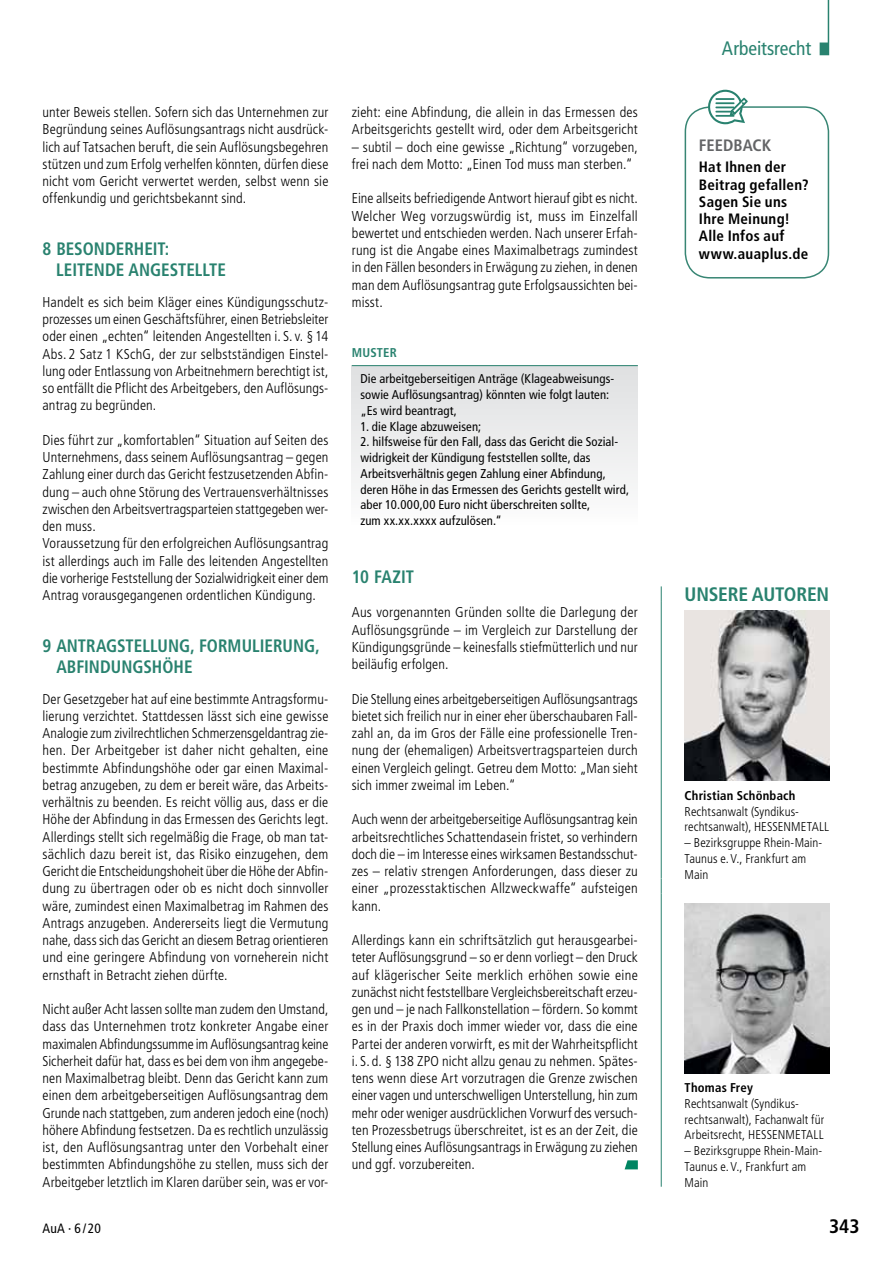
<style>
.page{position:relative;width:893px;height:1263px;background:#fff}
.page>*{position:absolute;margin:0;border:0;box-sizing:border-box;transform-origin:0 0}
.t1{font:700 condensed 19.5px "Frutiger LT Std";letter-spacing:-.01em;color:#29826f}
.t2{font:condensed 19.5px "Frutiger LT Std";letter-spacing:-.005em;color:#29826f}
.t3{font:700 condensed 19.5px "Frutiger LT Std";color:#000}
.t4{font:700 condensed 18px/21px "Frutiger LT Std";color:#29826f;scale:.95 1}
.t5{font:700 condensed 16.5px "Frutiger LT Std";color:#636466}
.t6{font:700 condensed 15px/17.2px "Frutiger LT Std";letter-spacing:.015em;color:#000}
.t7{font:300 condensed 14.25px/17.2px "Frutiger LT Std";letter-spacing:.01em;color:#000;text-align:justify}
.t8{font:condensed 13.5px "Frutiger LT Std";color:#000}
.t9{font:condensed 12.75px/15.8px "Frutiger LT Std";letter-spacing:.01em;color:#000}
.t10{font:300 condensed 12.75px/15.8px "Frutiger LT Std";letter-spacing:.005em;color:#000}
.t11{font:700 condensed 12.75px "Frutiger LT Std";letter-spacing:.015em;color:#000}
.t12{font:700 condensed 12.75px "Frutiger LT Std";letter-spacing:.015em;color:#29826f}
</style>
<div class="page">
<svg style="left:820px;top:0;width:9px;height:55px"></svg>
<div style="left:352px;top:365px;width:286px;height:160px;background:linear-gradient(to bottom,#dee0e1,#fcfcfc)"></div>
<hr style="left:352px;top:365px;width:286px;height:1px;background:#29826f">
<svg style="left:625px;top:1160px;width:13px;height:9px"></svg>
<svg style="left:661px;top:879px;width:1px;height:14px"></svg>
<hr style="left:661px;top:893px;width:1px;height:294px;background:#29826f">
<img style="left:685px;top:903px;width:144px;height:170px">
<svg style="left:661px;top:586px;width:1px;height:15px"></svg>
<hr style="left:661px;top:601px;width:1px;height:277px;background:#29826f">
<img style="left:685px;top:611px;width:144px;height:170px">
<div style="left:685px;top:106px;width:144px;height:173px;border:2px solid #388674;border-radius:25px"></div>
<svg style="left:706px;top:90px;width:42px;height:34px"></svg>
<p class="t7" style="left:43px;top:104px;width:287px">unter Beweis stellen. Sofern sich das Unternehmen zur Begründung seines Auflösungsantrags nicht ausdrück&shy;lich auf Tatsachen beruft, die sein Auflösungsbegehren stützen und zum Erfolg verhelfen könnten, dürfen diese nicht vom Gericht verwertet werden, selbst wenn sie offenkundig und gerichtsbekannt sind.</p>
<p class="t4" style="left:56px;top:238px;width:180px;text-indent:-14px">8 Besonderheit: leitende Angestellte</p>
<p class="t7" style="left:43px;top:293px;width:287px">Handelt es sich beim Kläger eines Kündigungsschutz&shy;prozesses um einen Geschäftsführer, einen Betriebsleiter oder einen „echten“ leitenden Angestellten i. S.v. § 14<br>Abs. 2 Satz 1 KSchG, der zur selbstständigen Einstel&shy;lung oder Entlassung von Arbeitnehmern berechtigt ist, so entfällt die Pflicht des Arbeitgebers, den Auflösungs&shy;antrag zu begründen.</p>
<p class="t7" style="left:43px;top:431px;width:287px;text-align:left">Dies führt zur „komfortablen“ Situation auf Seiten des Unternehmens, dass seinem Auflösungsantrag – gegen Zahlung einer durch das Gericht festzusetzenden Abfin&shy;dung – auch ohne Störung des Vertrauensverhältnisses zwischen den Arbeitsvertragsparteien stattgegeben wer&shy;den muss.<br>Voraussetzung für den erfolgreichen Auflösungsantrag ist allerdings auch im Falle des leitenden Angestellten die vorherige Feststellung der Sozialwidrigkeit einer dem Antrag vorausgegangenen ordentlichen Kündigung.</p>
<p class="t4" style="left:43px;top:635px;width:294px">9 Antragstellung, Formulierung,<br>Abf</p>
<p class="t4" style="left:84px;top:656px;width:116px">indungshöhe</p>
<p class="t7" style="left:43px;top:690px;width:287px">Der Gesetzgeber hat auf eine bestimmte Antragsformu&shy;lierung verzichtet. Stattdessen lässt sich eine gewisse Analogie zum zivilrechtlichen Schmerzensgeldantrag zie&shy;hen. Der Arbeitgeber ist daher nicht gehalten, eine bestimmte Abfindungshöhe oder gar einen Maximal&shy;betrag anzugeben, zu dem er bereit wäre, das Arbeits&shy;verhältnis zu beenden. Es reicht völlig aus, dass er die Höhe der Abfindung in das Ermessen des Gerichts legt.<br>Allerdings stellt sich regelmäßig die Frage, ob man tat&shy;sächlich dazu bereit ist, das Risiko einzugehen, dem Gericht die Entscheidungshoheit über die Höhe der Abfin&shy;dung zu übertragen oder ob es nicht doch sinnvoller wäre, zumindest einen Maximalbetrag im Rahmen des Antrags anzugeben. Andererseits liegt die Vermutung nahe, dass sich das Gericht an diesem Betrag orientieren und eine geringere Abfindung von vorneherein nicht ernsthaft in Betracht ziehen dürfte.</p>
<p class="t7" style="left:43px;top:1001px;width:287px">Nicht außer Acht lassen sollte man zudem den Umstand, dass das Unternehmen trotz konkreter Angabe einer maximalen Abfindungssumme im Auflösungsantrag keine Sicherheit dafür hat, dass es bei dem von ihm angegebe&shy;nen Maximalbetrag bleibt. Denn das Gericht kann zum einen dem arbeitgeberseitigen Auflösungsantrag dem Grunde nach stattgeben, zum anderen jedoch eine (noch) höhere Abfindung festsetzen. Da es rechtlich unzulässig ist, den Auflösungsantrag unter den Vorbehalt einer bestimmten Abfindungshöhe zu stellen, muss sich der Arbeitgeber letztlich im Klaren darüber sein, was er vor-</p>
<p class="t7" style="left:352px;top:104px;width:287px">zieht: eine Abfindung, die allein in das Ermessen des<br>Arbeitsgerichts gestellt wird, oder dem Arbeitsgericht</p>
<p class="t7" style="left:352px;top:138px;width:287px">– subtil – doch eine gewisse „Richtung“ vorzugeben, frei nach dem Motto: „Einen Tod muss man sterben.“</p>
<p class="t7" style="left:352px;top:190px;width:287px">Eine allseits befriedigende Antwort hierauf gibt es nicht.<br>Welcher Weg vorzugswürdig ist, muss im Einzelfall bewertet und entschieden werden. Nach unserer Erfah&shy;rung ist die Angabe eines Maximalbetrags zumindest in den Fällen besonders in Erwägung zu ziehen, in denen man dem Auflösungsantrag gute Erfolgsaussichten bei&shy;misst.</p>
<p class="t12" style="left:352px;top:345px;width:47px">Muster</p>
<p class="t9" style="left:360px;top:371px;width:254px">Die arbeitgeberseitigen Anträge (Klageabweisungs&shy;sowie Auflösungsantrag) könnten wie folgt lauten: „Es wird beantragt,</p>
<p class="t9" style="left:360px;top:418px;width:122px">1. die Klage abzuweisen;</p>
<p class="t9" style="left:360px;top:434px;width:270px">2. hilfsweise für den Fall, dass das Gericht die Sozial&shy;widrigkeit der Kündigung feststellen sollte, das Arbeitsverhältnis gegen Zahlung einer Abfindung, deren Höhe in das Ermessen des Gerichts gestellt wird, aber 10.000,00 Euro nicht überschreiten sollte,<br>zum xx.xx.xxxx aufzulösen.“</p>
<p class="t4" style="left:352px;top:567px;width:67px">10 Fazit</p>
<p class="t7" style="left:352px;top:604px;width:287px">Aus vorgenannten Gründen sollte die Darlegung der Auflösungsgründe – im Vergleich zur Darstellung der Kündigungsgründe – keinesfalls stiefmütterlich und nur beiläufig erfolgen.</p>
<p class="t7" style="left:352px;top:690px;width:287px">Die Stellung eines arbeitgeberseitigen Auflösungsantrags bietet sich freilich nur in einer eher überschaubaren Fall&shy;zahl an, da im Gros der Fälle eine professionelle Tren&shy;nung der (ehemaligen) Arbeitsvertragsparteien durch einen Vergleich gelingt. Getreu dem Motto: „Man sieht sich immer zweimal im Leben.“</p>
<p class="t7" style="left:352px;top:811px;width:287px">Auch wenn der arbeitgeberseitige Auflösungsantrag kein arbeitsrechtliches Schattendasein fristet, so verhindern doch die – im Interesse eines wirksamen Bestandsschut&shy;zes – relativ strengen Anforderungen, dass dieser zu einer „prozesstaktischen Allzweckwaffe“ aufsteigen kann.</p>
<p class="t7" style="left:352px;top:932px;width:287px">Allerdings kann ein schriftsätzlich gut herausgearbei&shy;teter Auflösungsgrund – so er denn vorliegt – den Druck auf klägerischer Seite merklich erhöhen sowie eine zunächst nicht feststellbare Vergleichsbereitschaft erzeu&shy;gen und – je nach Fallkonstellation – fördern. So kommt es in der Praxis doch immer wieder vor, dass die eine Partei der anderen vorwirft, es mit der Wahrheitspflicht i. S. d. § 138 ZPO nicht allzu genau zu nehmen. Spätes&shy;tens wenn diese Art vorzutragen die Grenze zwischen einer vagen und unterschwelligen Unterstellung, hin zum mehr oder weniger ausdrücklichen Vorwurf des versuch&shy;ten Prozessbetrugs überschreitet, ist es an der Zeit, die Stellung eines Auflösungsantrags in Erwägung zu ziehen und ggf. vorzubereiten.</p>
<h1 class="t2" style="left:722px;top:37px;width:91px">Arbeitsrecht</h1>
<p class="t5" style="left:699px;top:135px;width:55px">FEEDBACK</p>
<p class="t6" style="left:699px;top:159px;width:111px">Hat Ihnen der<br>Beitrag gefallen?<br>Sagen Sie uns<br>Ihre Meinung!<br>Alle Infos auf www.auaplus.de</p>
<h1 class="t1" style="left:685px;top:583px;width:146px">Unsere Autoren</h1>
<p class="t11" style="left:685px;top:788px;width:112px">Christian Schönbach</p>
<p class="t10" style="left:685px;top:803px;width:146px">Rechtsanwalt (Syndikus&shy;rechtsanwalt), HESSENMETALL</p>
<p class="t10" style="left:685px;top:835px;width:138px">– Bezirksgruppe Rhein-Main-<br>Taunus e.V., Frankfurt am<br>Main</p>
<p class="t11" style="left:685px;top:1080px;width:70px">Thomas Frey</p>
<p class="t10" style="left:685px;top:1096px;width:141px">Rechtsanwalt (Syndikus&shy;rechtsanwalt), Fachanwalt für<br>Arbeitsrecht, HESSENMETALL</p>
<p class="t10" style="left:685px;top:1143px;width:138px">– Bezirksgruppe Rhein-Main-<br>Taunus e.V., Frankfurt am<br>Main</p>
<p class="t8" style="left:43px;top:1221px;width:60px">AuA · 6/20</p>
<h1 class="t3" style="left:829px;top:1215px;width:32px">343</h1>
</div>
